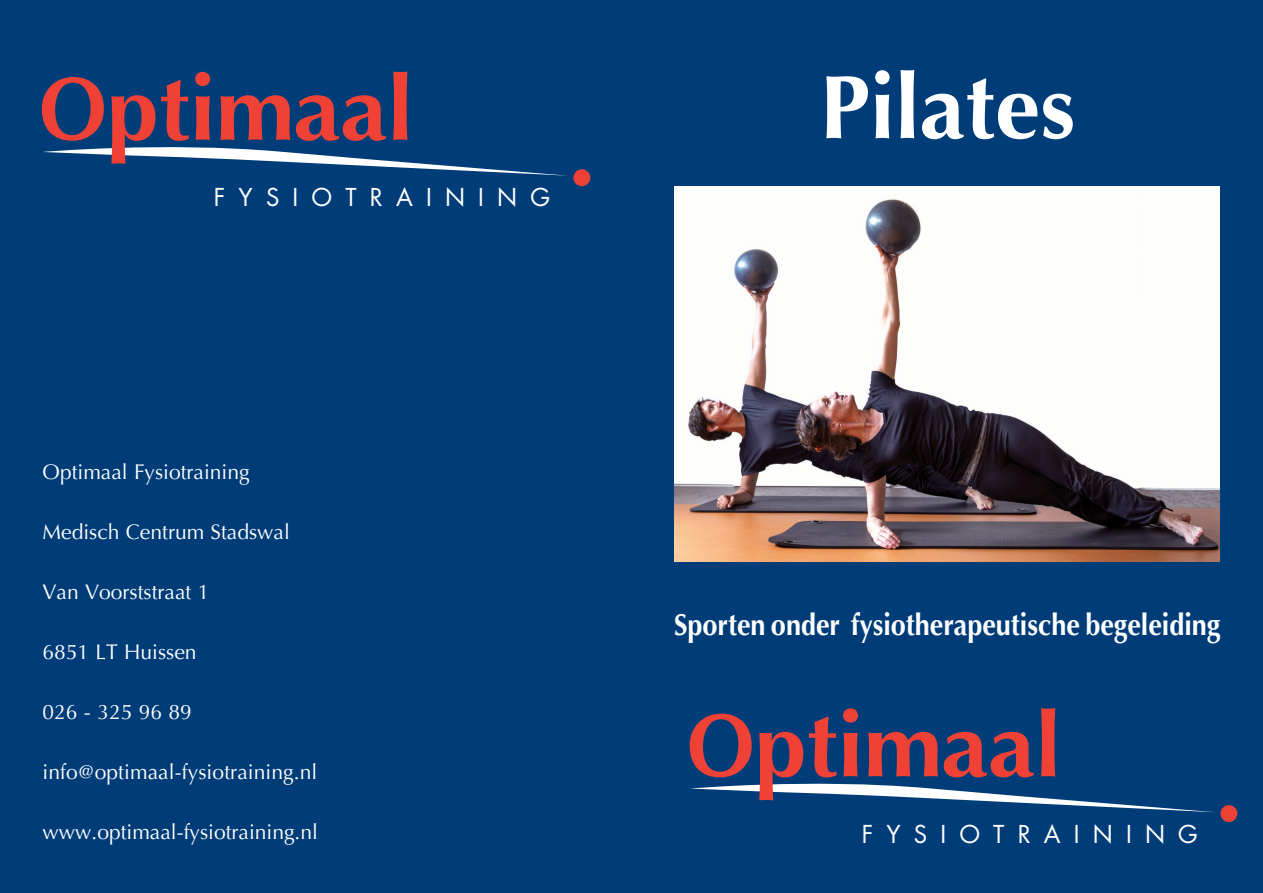
<style>
.page{position:relative;width:1263px;height:893px;background:#003d78}
.page>*{position:absolute;margin:0;border:0;box-sizing:border-box;transform-origin:0 0}
.t1{font:700 90px "Optima";color:#ef4135;scale:.9 1}
.t2{font:700 90px "Optima";color:#fff}
.t3{font:700 30px "Optima";color:#fff;scale:.9 1}
.t4{font:24px "Futura";letter-spacing:.55em;color:#fff}
.Normaal{font:21px "Optima";color:#fff}
</style>
<div class="page">
<svg style="left:691px;top:783px;width:521px;height:29px"></svg>
<svg style="left:43px;top:147px;width:524px;height:29px"></svg>
<div style="left:573px;top:169px;width:17px;height:17px;background:#ef4135;border-radius:50%"></div>
<div style="left:1220px;top:805px;width:17px;height:17px;background:#ef4135;border-radius:50%"></div>
<img style="left:675px;top:186px;width:545px;height:376px">
<p class="t1" style="left:39px;top:57px;width:417px">Optimaal</p>
<p class="t4" style="left:214px;top:181px;width:338px">FYSIOTRAINING</p>
<p class="Normaal" style="left:43px;top:460px;width:209px">Optimaal Fysiotraining</p>
<p class="Normaal" style="left:43px;top:520px;width:249px">Medisch Centrum Stadswal</p>
<p class="Normaal" style="left:43px;top:580px;width:168px">Van Voorststraat 1</p>
<p class="Normaal" style="left:43px;top:640px;width:156px">6851 LT Huissen</p>
<p class="Normaal" style="left:43px;top:700px;width:151px">026 - 325 96 89</p>
<p class="Normaal" style="left:43px;top:760px;width:276px">info@optimaal-fysiotraining.nl</p>
<p class="Normaal" style="left:43px;top:820px;width:277px">www.optimaal-fysiotraining.nl</p>
<p class="t2" style="left:820px;top:55px;width:257px">Pilates</p>
<p class="t3" style="left:674px;top:607px;width:609px">Sporten onder fysiotherapeutische begeleiding</p>
<p class="t1" style="left:687px;top:693px;width:417px">Optimaal</p>
<p class="t4" style="left:862px;top:817px;width:338px">FYSIOTRAINING</p>
</div>
